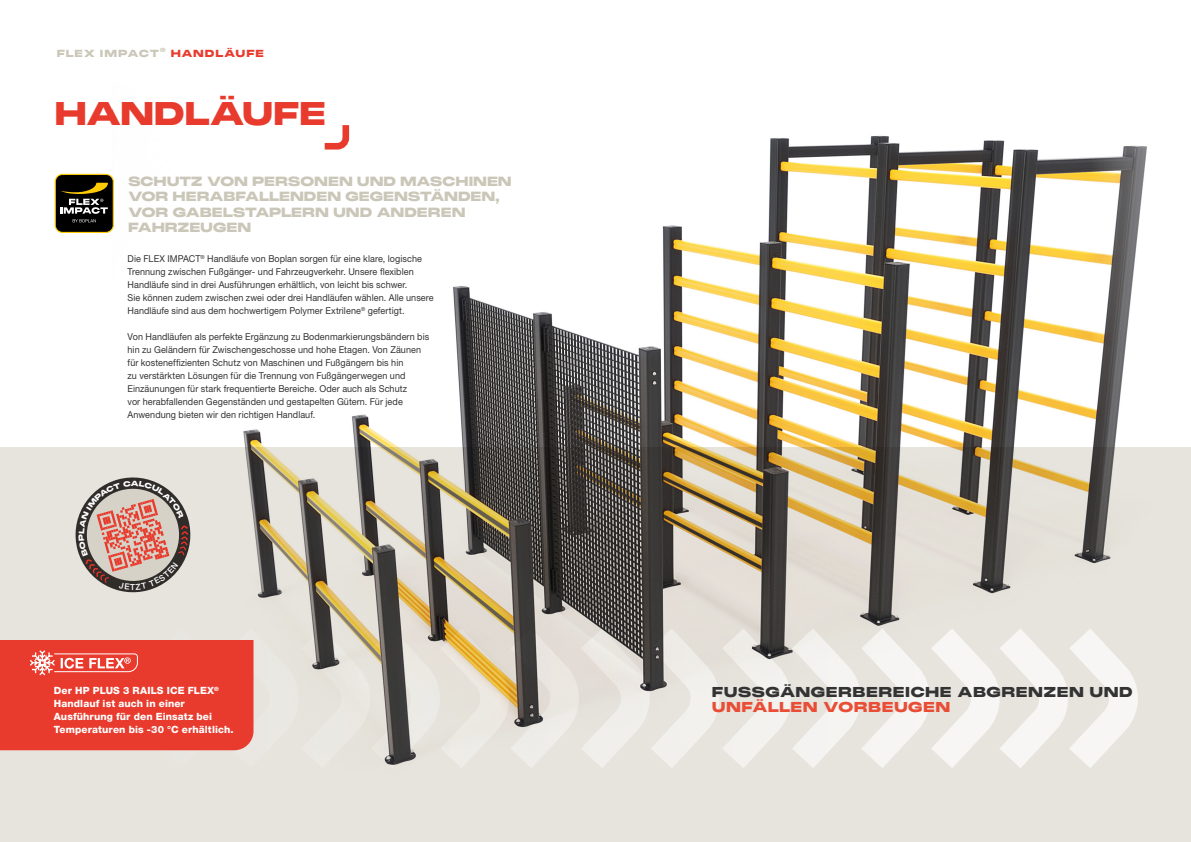
<style>
.page{position:relative;width:1191px;height:842px;background:#fff}
.page>*{position:absolute;margin:0;border:0;box-sizing:border-box;transform-origin:0 0}
.t1{font:900 32px "PP Monument Extended";letter-spacing:-.04em;color:#e83b2d}
.t2{font:900 14px "PP Monument Extended";letter-spacing:.025em;color:#333334}
.t3{font:900 14px "PP Monument Extended";letter-spacing:.02em;color:#e94d36}
.t4{font:900 13px/15.6px "PP Monument Extended";letter-spacing:-.02em;color:#cac6b8}
.t5{font:800 10px/13px "Helvetica Neue LT Pro";letter-spacing:.01em;color:#fff}
.t6{font:900 10px "PP Monument Extended";letter-spacing:.06em;color:#cac6b8}
.t7{font:9.5px/13px "Helvetica Neue LT Pro";letter-spacing:.005em;color:#333334;scale:.95 1}
.t8{font:500 8.3px "Helvetica Neue LT Pro";color:#fff}
.s1{color:#e83b2d}
</style>
<div class="page">
<div style="left:0;top:448px;width:1191px;height:394px;background:#e7e4de"></div>
<svg style="left:55px;top:174px;width:57px;height:59px;background:#332e1b"></svg>
<img style="left:112px;top:125px;width:1079px;height:352px">
<svg style="left:0;top:477px;width:1138px;height:291px"></svg>
<p class="t6" style="left:57px;top:46px;width:209px">FLEX IMPACT<sup>®</sup> <span class="s1">HANDLÄUFE</span></p>
<h1 class="t1" style="left:55px;top:90px;width:273px">HANDLÄUFE</h1>
<h3 class="t4" style="left:128px;top:173px;width:385px">SCHUTZ VON PERSONEN UND MASCHINEN<br>VOR HERABFALLENDEN GEGENSTÄNDEN,<br>VOR GABELSTAPLERN UND ANDEREN<br>FAHRZEUGEN</h3>
<p class="t7" style="left:128px;top:252px;width:324px">Die FLEX IMPACT<sup>®</sup> Handläufe von Boplan sorgen für eine klare, logische Trennung zwischen Fußgänger- und Fahrzeugverkehr. Unsere flexiblen Handläufe sind in drei Ausführungen erhältlich, von leicht bis schwer.<br>Sie können zudem zwischen zwei oder drei Handläufen wählen. Alle unsere Handläufe sind aus dem hochwertigem Polymer Extrilene<sup>®</sup> gefertigt.</p>
<p class="t7" style="left:128px;top:330px;width:319px">Von Handläufen als perfekte Ergänzung zu Bodenmarkierungsbändern bis hin zu Geländern für Zwischengeschosse und hohe Etagen. Von Zäunen für kosteneffizienten Schutz von Maschinen und Fußgängern bis hin<br>zu verstärkten Lösungen für die Trennung von Fußgängerwegen und Einzäunungen für stark frequentierte Bereiche. Oder auch als Schutz<br>vor herabfallenden Gegenständen und gestapelten Gütern. Für jede Anwendung bieten wir den richtigen Handlauf.</p>
<p class="t8" style="left:130px;top:582px;width:6px">T</p>
<p class="t5" style="left:54px;top:684px;width:181px">Der HP PLUS 3 RAILS ICE FLEX<sup>®<br></sup>Handlauf ist auch in einer<br>Ausführung für den Einsatz bei<br>Temperaturen bis -30 °C erhältlich.</p>
<h2 class="t2" style="left:711px;top:682px;width:422px">FUSSGÄNGERBEREICHE ABGRENZEN UND</h2>
<h2 class="t3" style="left:711px;top:697px;width:240px">UNFÄLLEN VORBEUGEN</h2>
</div>
